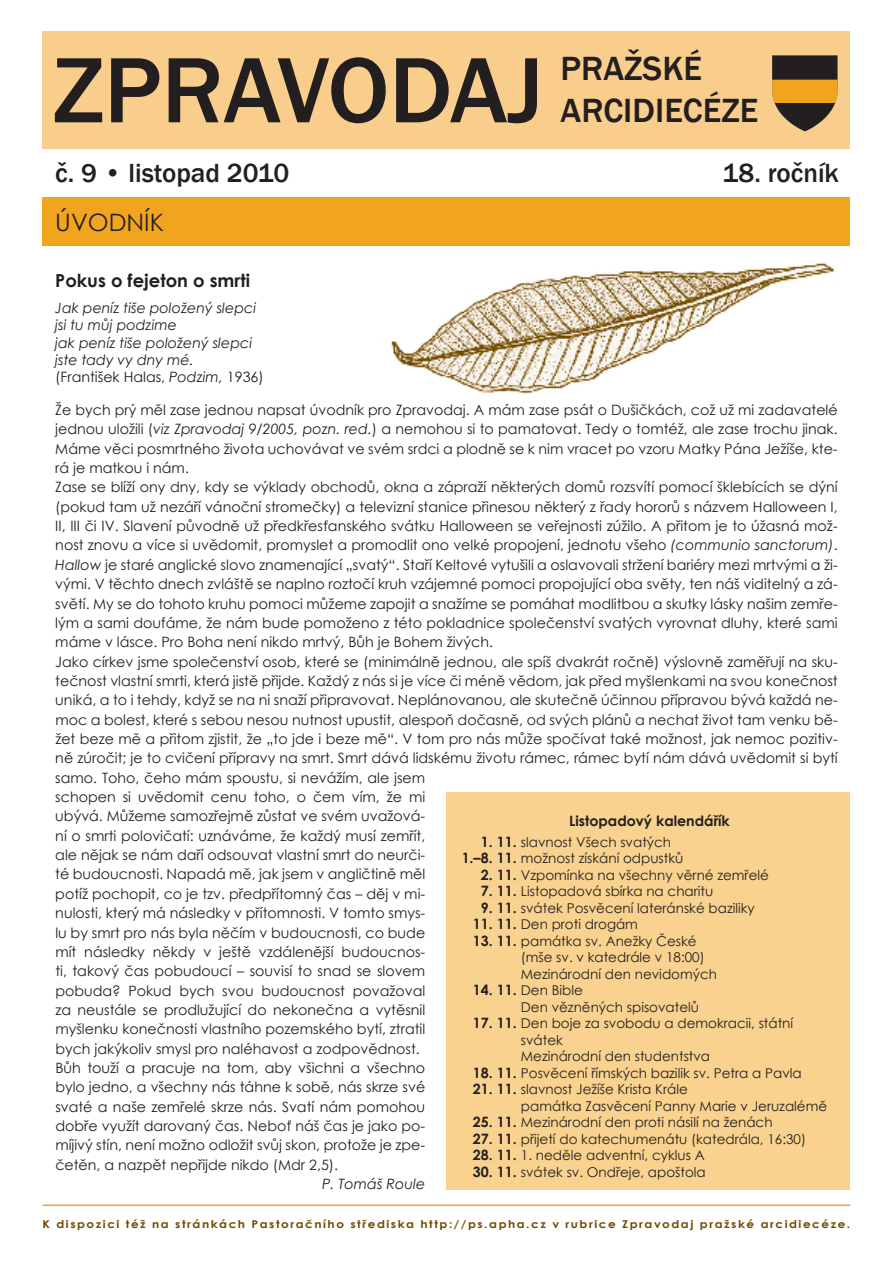
<style>
.page{position:relative;width:893px;height:1263px;background:#fff}
.page>*{position:absolute;margin:0;border:0;box-sizing:border-box;transform-origin:0 0}
.t1{font:500 96px "Franklin Gothic";color:#231f20}
.t2{font:500 34.5px/42px "Franklin Gothic";color:#231f20}
.t3{font:500 27px "Franklin Gothic";color:#231f20}
.t4{font:24px "Century Gothic";color:#231f20}
.t5{font:700 18px "Century Gothic";color:#231f20}
.t6{font:14.25px/19.4px "Century Gothic";color:#231f20}
.t7{font:italic 14.25px/17.2px "Century Gothic";color:#231f20}
.t8{font:700 14.25px "Century Gothic";color:#231f20}
.t9{font:13.5px/16.5px "Century Gothic";color:#231f20}
.t10{font:700 10.8px "Century Gothic";letter-spacing:.13em;color:#704b00;scale:1.11 1}
.s1{font-style:normal}
.s2{font-style:italic}
.s3{font-weight:700;font-size:14.25px}
</style>
<div class="page">
<img style="left:391px;top:262px;width:443px;height:132px">
<div style="left:43px;top:198px;width:807px;height:48px;background:#f1a51e"></div>
<div style="left:43px;top:31px;width:807px;height:118px;background:#f9ce8c"></div>
<svg style="left:772px;top:55px;width:66px;height:76px;background:#846432"></svg>
<hr style="left:43px;top:1204px;width:807px;height:2px;background:#f1a51e">
<div style="left:446px;top:792px;width:404px;height:397px;background:#f8d28e"></div>
<h1 class="t1" style="left:53px;top:31px;width:492px">ZPRAVODAJ</h1>
<h2 class="t2" style="left:561px;top:48px;width:199px">PRAŽSKÉ<br>ARCIDIECÉZE</h2>
<h3 class="t3" style="left:55px;top:157px;width:235px">Č. 9 • LISTOPAD 2010</h3>
<h3 class="t3" style="left:722px;top:157px;width:118px">18. ROČNÍK</h3>
<h3 class="t4" style="left:55px;top:206px;width:110px">ÚVODNÍK</h3>
<p class="t5" style="left:55px;top:267px;width:196px">Pokus o fejeton o smrti</p>
<p class="t7" style="left:55px;top:299px;width:210px">Jak peníz tiše položený slepci jsi tu můj podzime<br>jak peníz tiše položený slepci jste tady vy dny mé.<br><span class="s1">(František Halas,</span> Podzim, <span class="s1">1936)</span></p>
<p class="t6" style="left:55px;top:400px;width:784px">Že bych prý měl zase jednou napsat úvodník pro Zpravodaj. A mám zase psát o Dušičkách, což už mi zadavatelé jednou uložili (<span class="s2">viz Zpravodaj 9/2005, pozn. red.</span>) a nemohou si to pamatovat. Tedy o tomtéž, ale zase trochu jinak.<br>Máme věci posmrtného života uchovávat ve svém srdci a plodně se k nim vracet po vzoru Matky Pána Ježíše, kte&shy;rá je matkou i nám.<br>Zase se blíží ony dny, kdy se výklady obchodů, okna a zápraží některých domů rozsvítí pomocí šklebících se dýní (pokud tam už nezáří vánoční stromečky) a televizní stanice přinesou některý z řady hororů s názvem Halloween I, II, III či IV. Slavení původně už předkřesťanského svátku Halloween se veřejnosti zúžilo. A přitom je to úžasná mož&shy;nost znovu a více si uvědomit, promyslet a promodlit ono velké propojení, jednotu všeho <span class="s2">(communio sanctorum)</span>.<br><span class="s2">Hallow</span> je staré anglické slovo znamenající „svatý“. Staří Keltové vytušili a oslavovali stržení bariéry mezi mrtvými a ži&shy;vými. V těchto dnech zvláště se naplno roztočí kruh vzájemné pomoci propojující oba světy, ten náš viditelný a zá&shy;světí. My se do tohoto kruhu pomoci můžeme zapojit a snažíme se pomáhat modlitbou a skutky lásky našim zemře&shy;lým a sami doufáme, že nám bude pomoženo z této pokladnice společenství svatých vyrovnat dluhy, které sami máme v lásce. Pro Boha není nikdo mrtvý, Bůh je Bohem živých.<br>Jako církev jsme společenství osob, které se (minimálně jednou, ale spíš dvakrát ročně) výslovně zaměřují na sku&shy;tečnost vlastní smrti, která jistě přijde. Každý z nás si je více či méně vědom, jak před myšlenkami na svou konečnost uniká, a to i tehdy, když se na ni snaží připravovat. Neplánovanou, ale skutečně účinnou přípravou bývá každá ne&shy;moc a bolest, které s sebou nesou nutnost upustit, alespoň dočasně, od svých plánů a nechat život tam venku bě&shy;žet beze mě a přitom zjistit, že „to jde i beze mě“. V tom pro nás může spočívat také možnost, jak nemoc pozitiv&shy;ně zúročit; je to cvičení přípravy na smrt. Smrt dává lidskému životu rámec, rámec bytí nám dává uvědomit si bytí samo. Toho, čeho mám spoustu, si nevážím, ale jsem<br>schopen si uvědomit cenu toho, o čem vím, že mi<br>ubývá. Můžeme samozřejmě zůstat ve svém uvažová-<br>ní o smrti polovičatí: uznáváme, že každý musí zemřít,<br>ale nějak se nám daří odsouvat vlastní smrt do neurči-<br>té budoucnosti. Napadá mě, jak jsem v angličtině měl<br>potíž pochopit, co je tzv. předpřítomný čas – děj v mi-<br>nulosti, který má následky v přítomnosti. V tomto smys-<br>lu by smrt pro nás byla něčím v budoucnosti, co bude<br>mít následky někdy v ještě vzdálenější budoucnos-<br>ti, takový čas pobudoucí – souvisí to snad se slovem<br>pobuda? Pokud bych svou budoucnost považoval<br>za neustále se prodlužující do nekonečna a vytěsnil<br>myšlenku konečnosti vlastního pozemského bytí, ztratil<br>bych jakýkoliv smysl pro naléhavost a zodpovědnost.<br>Bůh touží a pracuje na tom, aby všichni a všechno<br>bylo jedno, a všechny nás táhne k sobě, nás skrze své<br>svaté a naše zemřelé skrze nás. Svatí nám pomohou<br>dobře využít darovaný čas. Neboť náš čas je jako po-<br>míjivý stín, není možno odložit svůj skon, protože je zpe-<br>četěn, a nazpět nepřijde nikdo (Mdr 2,5).</p>
<p class="t7" style="left:322px;top:1175px;width:105px">P. Tomáš Roule</p>
<p class="t8" style="left:569px;top:810px;width:162px">Listopadový kalendářík</p>
<p class="t9" style="left:462px;top:833px;width:223px;text-align:center"><span class="s3">1. 11.</span> slavnost Všech svatých<br><span class="s3">1.–8. 11.</span> možnost získání odpustků</p>
<p class="t9" style="left:481px;top:866px;width:290px"><span class="s3">2. 11.</span> Vzpomínka na všechny věrné zemřelé</p>
<p class="t9" style="left:481px;top:883px;width:234px"><span class="s3">7. 11.</span> Listopadová sbírka na charitu</p>
<p class="t9" style="left:481px;top:899px;width:276px"><span class="s3">9. 11.</span> svátek Posvěcení lateránské baziliky</p>
<p class="t9" style="left:473px;top:916px;width:167px"><span class="s3">11. 11.</span> Den proti drogám</p>
<p class="t9" style="left:521px;top:932px;width:198px;text-indent:-48px"><span class="s3">13. 11.</span> památka sv. Anežky České (mše sv. v katedrále v 18:00)<br>Mezinárodní den nevidomých</p>
<p class="t9" style="left:521px;top:982px;width:180px;text-indent:-48px"><span class="s3">14. 11.</span> Den Bible<br>Den vězněných spisovatelů</p>
<p class="t9" style="left:521px;top:1015px;width:274px;text-indent:-48px"><span class="s3">17. 11.</span> Den boje za svobodu a demokracii, státní svátek<br>Mezinárodní den studentstva</p>
<p class="t9" style="left:473px;top:1064px;width:330px"><span class="s3">18. 11.</span> Posvěcení římských bazilik sv. Petra a Pavla</p>
<p class="t9" style="left:521px;top:1081px;width:308px;text-indent:-48px"><span class="s3">21. 11.</span> slavnost Ježíše Krista Krále<br>památka Zasvěcení Panny Marie v Jeruzalémě</p>
<p class="t9" style="left:473px;top:1114px;width:301px"><span class="s3">25. 11.</span> Mezinárodní den proti násilí na ženách</p>
<p class="t9" style="left:473px;top:1130px;width:335px"><span class="s3">27. 11.</span> přijetí do katechumenátu (katedrála, 16:30)</p>
<p class="t9" style="left:473px;top:1147px;width:233px"><span class="s3">28. 11.</span> 1. neděle adventní, cyklus A</p>
<p class="t9" style="left:473px;top:1163px;width:235px"><span class="s3">30. 11.</span> svátek sv. Ondřeje, apoštola</p>
<p class="t10" style="left:43px;top:1216px;width:729px">K dispozici též na stránkách Pastoračního střediska http://ps.apha.cz v rubrice Zpravodaj pražské arcidiecéze.</p>
</div>
